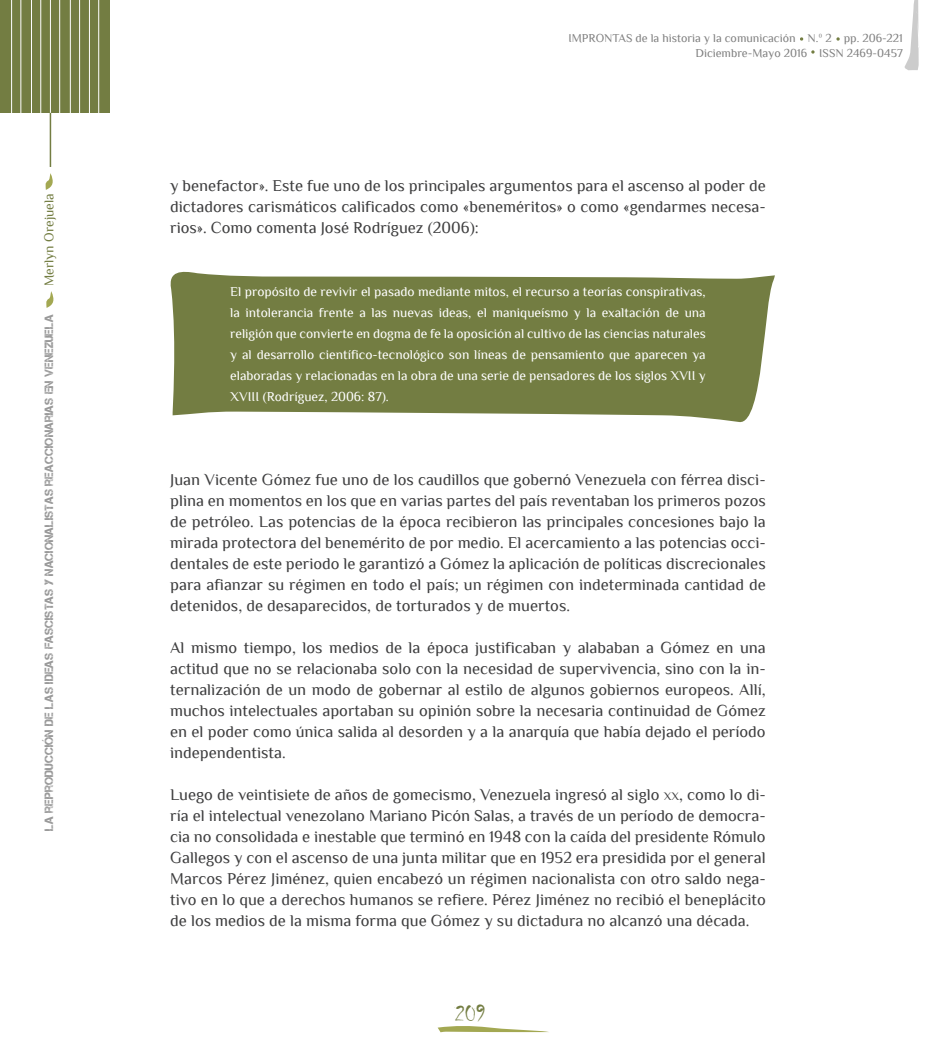
<style>
.page{position:relative;width:936px;height:1063px;background:#fff}
.page>*{position:absolute;margin:0;border:0;box-sizing:border-box;transform-origin:0 0}
.t1{font:24px "Chiller";color:#737d42}
.tx_principal{font:16.5px/21px "Philosopher";color:#3e3e3f;text-align:justify}
.cita_a_bando_blanca{font:13.5px/21px "Philosopher";color:#fff;text-align:justify}
.t2{font:13.5px "Philosopher";letter-spacing:-.005em;color:#737d42}
.t3{font:12px/14.4px "Philosopher";color:#808080;text-align:right}
.t4{font:12px "Captureit";color:#999}
.s1{font-size:11.55px}
</style>
<div class="page">
<hr style="left:50px;top:48px;width:1px;height:119px;background:#737d42">
<div style="left:0;top:0;width:109px;height:113px;background:#737d42"></div>
<hr style="left:11px;top:0;width:1px;height:139px;background:#fff">
<hr style="left:89px;top:0;width:1px;height:139px;background:#fff">
<hr style="left:50px;top:0;width:1px;height:113px;background:#fff">
<hr style="left:31px;top:0;width:1px;height:139px;background:#fff">
<hr style="left:70px;top:0;width:1px;height:139px;background:#fff">
<hr style="left:21px;top:0;width:1px;height:139px;background:#fff">
<hr style="left:98px;top:0;width:1px;height:139px;background:#fff">
<hr style="left:59px;top:0;width:1px;height:139px;background:#fff">
<hr style="left:40px;top:0;width:1px;height:139px;background:#fff">
<hr style="left:79px;top:0;width:1px;height:139px;background:#fff">
<svg style="left:904px;top:0;width:15px;height:70px"></svg>
<svg style="left:46px;top:291px;width:8px;height:17px"></svg>
<svg style="left:45px;top:173px;width:8px;height:17px"></svg>
<svg style="left:437px;top:1026px;width:112px;height:6px"></svg>
<svg style="left:811px;top:50px;width:3px;height:4px"></svg>
<svg style="left:800px;top:37px;width:3px;height:4px"></svg>
<svg style="left:170px;top:271px;width:604px;height:152px;background:#838c58"></svg>
<p class="t2" style="left:42px;top:286px;width:94px;rotate:-90deg">Merlyn Orejuela</p>
<p class="t4" style="left:42px;top:831px;width:518px;rotate:-90deg">La reproducción de las ideas fascistas y nacionalistas reaccionarias en Venezuela</p>
<p class="t3" style="left:568px;top:31px;width:336px">IMPRONTAS de la historia y la comunicación N.º 2 pp. 206-221<br>Diciembre-Mayo 2016 ISSN 2469-0457</p>
<p class="tx_principal" style="left:170px;top:175px;width:597px">y benefactor». Este fue uno de los principales argumentos para el ascenso al poder de dictadores carismáticos calificados como «beneméritos» o como «gendarmes necesa&shy;rios». Como comenta José Rodríguez (2006):</p>
<p class="cita_a_bando_blanca" style="left:230px;top:281px;width:477px">El propósito de revivir el pasado mediante mitos, el recurso a teorías conspirativas, la intolerancia frente a las nuevas ideas, el maniqueísmo y la exaltación de una religión que convierte en dogma de fe la oposición al cultivo de las ciencias naturales y al desarrollo científico-tecnológico son líneas de pensamiento que aparecen ya elaboradas y relacionadas en la obra de una serie de pensadores de los siglos XVII y XVIII (Rodríguez, 2006: 87).</p>
<p class="tx_principal" style="left:170px;top:469px;width:597px">Juan Vicente Gómez fue uno de los caudillos que gobernó Venezuela con férrea disci&shy;plina en momentos en los que en varias partes del país reventaban los primeros pozos de petróleo. Las potencias de la época recibieron las principales concesiones bajo la mirada protectora del benemérito de por medio. El acercamiento a las potencias occi&shy;dentales de este periodo le garantizó a Gómez la aplicación de políticas discrecionales para afianzar su régimen en todo el país; un régimen con indeterminada cantidad de detenidos, de desaparecidos, de torturados y de muertos.</p>
<p class="tx_principal" style="left:170px;top:637px;width:597px">Al mismo tiempo, los medios de la época justificaban y alababan a Gómez en una actitud que no se relacionaba solo con la necesidad de supervivencia, sino con la in&shy;ternalización de un modo de gobernar al estilo de algunos gobiernos europeos. Allí, muchos intelectuales aportaban su opinión sobre la necesaria continuidad de Gómez en el poder como única salida al desorden y a la anarquía que había dejado el período independentista.</p>
<p class="tx_principal" style="left:170px;top:784px;width:597px">Luego de veintisiete de años de gomecismo, Venezuela ingresó al siglo <span class="s1">xx</span>, como lo di&shy;ría el intelectual venezolano Mariano Picón Salas, a través de un período de democra&shy;cia no consolidada e inestable que terminó en 1948 con la caída del presidente Rómulo Gallegos y con el ascenso de una junta militar que en 1952 era presidida por el general Marcos Pérez Jiménez, quien encabezó un régimen nacionalista con otro saldo nega&shy;tivo en lo que a derechos humanos se refiere. Pérez Jiménez no recibió el beneplácito de los medios de la misma forma que Gómez y su dictadura no alcanzó una década.</p>
<h1 class="t1" style="left:455px;top:1000px;width:32px">209</h1>
</div>
